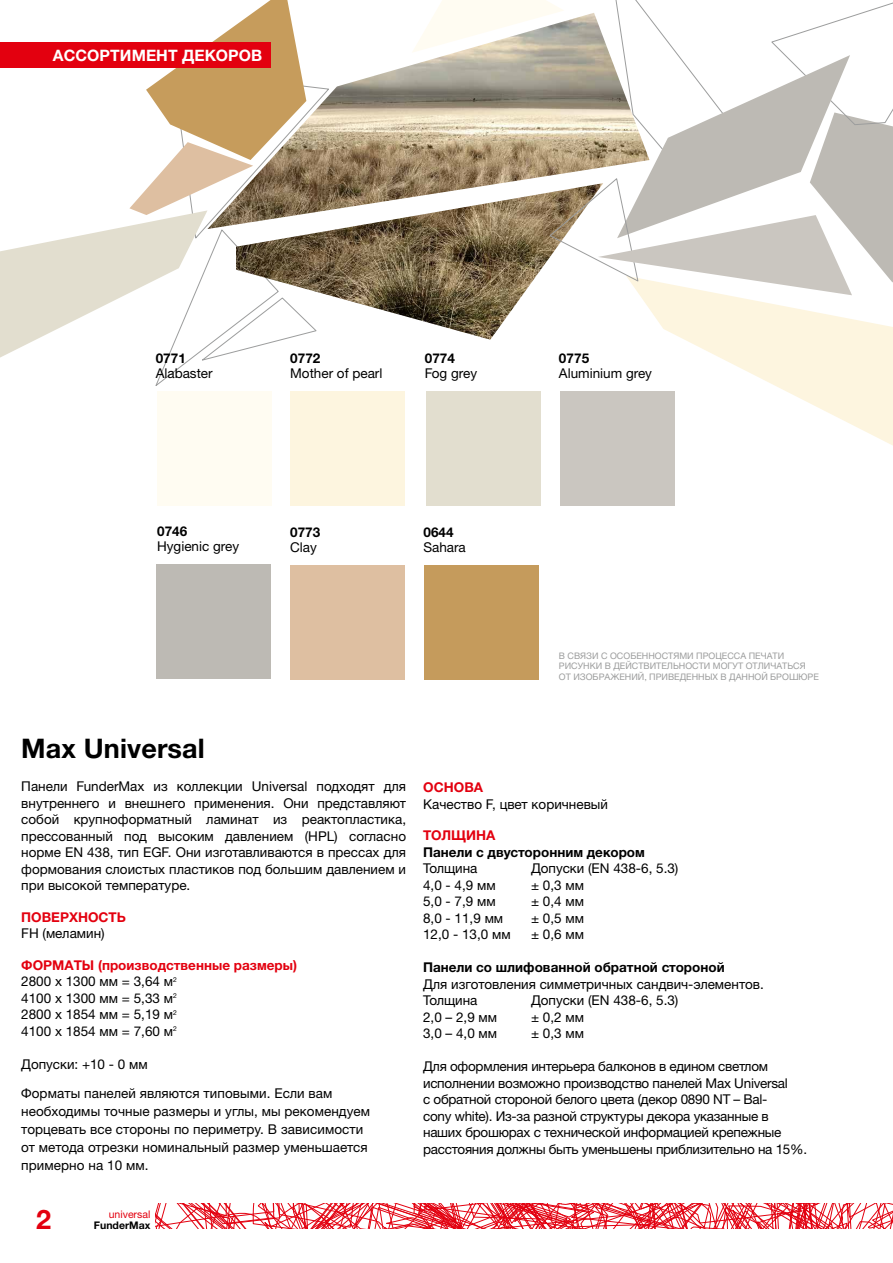
<style>
.page{position:relative;width:893px;height:1263px;background:#fff}
.page>*{position:absolute;margin:0;border:0;box-sizing:border-box;transform-origin:0 0}
.t1{font:700 27px "Helvetica Neue LTCYR";letter-spacing:.005em;color:#000}
.t2{font:700 27px "Helvetica Neue LTCYR";color:#e3000f}
.t3{font:700 15.75px "Helvetica Neue LTCYR";letter-spacing:.005em;color:#fff}
.t4{font:13.5px/16.5px "Helvetica Neue LTCYR";color:#000}
.t5{font:13.5px/16.5px "Helvetica Neue LTCYR";letter-spacing:-.02em;color:#000}
.t6{font:700 13.5px "Helvetica Neue LTCYR";color:#000}
.t7{font:700 13.5px "Helvetica Neue LTCYR";color:#e3000f}
.t8{font:10.5px "Helvetica Neue LTCYR";color:#e3000f}
.t9{font:700 10.5px "Helvetica Neue LTCYR";color:#000}
.t10{font:9px/10.5px "Helvetica Neue LTCYR";color:#9c9d9d}
.s1{font-weight:700;color:#e3000f}
</style>
<div class="page">
<svg style="left:156px;top:1203px;width:737px;height:26px"></svg>
<img style="left:329px;top:65px;width:194px;height:275px">
<svg style="left:640px;top:295px;width:253px;height:151px;fill:#fdf5df"></svg>
<svg style="left:0;top:0;width:329px;height:386px"></svg>
<svg style="left:412px;top:0;width:481px;height:295px"></svg>
<div style="left:0;top:43px;width:270px;height:25px;background:#e3000f"></div>
<div style="left:290px;top:565px;width:115px;height:114px;background:#debfa1"></div>
<div style="left:157px;top:391px;width:114px;height:115px;background:#fffcf2"></div>
<div style="left:290px;top:391px;width:115px;height:115px;background:#fdf5df"></div>
<div style="left:426px;top:391px;width:114px;height:115px;background:#e2decf"></div>
<div style="left:560px;top:391px;width:115px;height:115px;background:#cac6c0"></div>
<div style="left:156px;top:564px;width:115px;height:115px;background:#bdbab4"></div>
<div style="left:424px;top:565px;width:115px;height:115px;background:#c59b5c"></div>
<p class="t3" style="left:53px;top:45px;width:211px">АССОРТИМЕНТ ДЕКОРОВ</p>
<p class="t6" style="left:156px;top:350px;width:32px">0771</p>
<p class="t4" style="left:156px;top:365px;width:58px">Alabaster</p>
<p class="t6" style="left:290px;top:350px;width:32px">0772</p>
<p class="t4" style="left:290px;top:365px;width:94px">Mother of pearl</p>
<p class="t6" style="left:425px;top:350px;width:32px">0774</p>
<p class="t4" style="left:425px;top:365px;width:54px">Fog grey</p>
<p class="t6" style="left:559px;top:350px;width:32px">0775</p>
<p class="t4" style="left:559px;top:365px;width:95px">Aluminium grey</p>
<p class="t6" style="left:157px;top:523px;width:32px">0746</p>
<p class="t4" style="left:157px;top:538px;width:83px">Hygienic grey</p>
<p class="t6" style="left:290px;top:523px;width:32px">0773</p>
<p class="t4" style="left:290px;top:538px;width:28px">Clay</p>
<p class="t6" style="left:423px;top:524px;width:32px">0644</p>
<p class="t4" style="left:423px;top:539px;width:44px">Sahara</p>
<p class="t10" style="left:559px;top:650px;width:262px">В СВЯЗИ С ОСОБЕННОСТЯМИ ПРОЦЕССА ПЕЧАТИ<br>РИСУНКИ В ДЕЙСТВИТЕЛЬНОСТИ МОГУТ ОТЛИЧАТЬСЯ<br>ОТ ИЗОБРАЖЕНИЙ, ПРИВЕДЕННЫХ В ДАННОЙ БРОШЮРЕ</p>
<h1 class="t1" style="left:21px;top:732px;width:185px">Max Universal</h1>
<p class="t4" style="left:21px;top:778px;width:386px;text-align:justify">Панели FunderMax из коллекции Universal подходят для внутреннего и внешнего применения. Они представляют собой крупноформатный ламинат из реактопластика, прессованный под высоким давлением (HPL) согласно норме EN 438, тип EGF. Они изготавливаются в прессах для формования слоистых пластиков под большим давлением и при высокой температуре.</p>
<p class="t7" style="left:21px;top:908px;width:106px">ПОВЕРХНОСТЬ</p>
<p class="t4" style="left:21px;top:925px;width:85px">FH (меламин)</p>
<p class="t4" style="left:21px;top:956px;width:277px"><span class="s1">ФОРМАТЫ (производственные размеры)<br></span>2800 x 1300 мм = 3,64 м<sup>2<br></sup>4100 x 1300 мм = 5,33 м<sup>2<br></sup>2800 x 1854 мм = 5,19 м<sup>2<br></sup>4100 x 1854 мм = 7,60 м<sup>2</sup></p>
<p class="t4" style="left:21px;top:1049px;width:313px;line-height:29.4px">Допуски: +10 - 0 мм<br>Форматы панелей являются типовыми. Если вам</p>
<p class="t4" style="left:21px;top:1102px;width:350px;line-height:18px">необходимы точные размеры и углы, мы рекомендуем торцевать все стороны по периметру. В зависимости от метода отрезки номинальный размер уменьшается примерно на 10 мм.</p>
<h1 class="t2" style="left:36px;top:1203px;width:17px">2</h1>
<p class="t8" style="left:109px;top:1208px;width:43px">universal</p>
<p class="t9" style="left:94px;top:1219px;width:58px">FunderMax</p>
<p class="t7" style="left:423px;top:779px;width:62px">ОСНОВА</p>
<p class="t4" style="left:423px;top:796px;width:186px">Качество F, цвет коричневый</p>
<p class="t7" style="left:423px;top:827px;width:74px">ТОЛЩИНА</p>
<p class="t6" style="left:423px;top:844px;width:223px">Панели с двусторонним декором</p>
<p class="t4" style="left:423px;top:860px;width:56px">Толщина</p>
<p class="t4" style="left:531px;top:860px;width:149px">Допуски (EN 438-6, 5.3)</p>
<p class="t4" style="left:423px;top:877px;width:74px">4,0 - 4,9 мм</p>
<p class="t4" style="left:531px;top:877px;width:54px">± 0,3 мм</p>
<p class="t4" style="left:423px;top:893px;width:74px">5,0 - 7,9 мм</p>
<p class="t4" style="left:531px;top:893px;width:54px">± 0,4 мм</p>
<p class="t4" style="left:423px;top:910px;width:82px">8,0 - 11,9 мм</p>
<p class="t4" style="left:531px;top:910px;width:54px">± 0,5 мм</p>
<p class="t4" style="left:423px;top:926px;width:89px">12,0 - 13,0 мм</p>
<p class="t4" style="left:531px;top:926px;width:54px">± 0,6 мм</p>
<p class="t6" style="left:423px;top:959px;width:303px">Панели со шлифованной обратной стороной</p>
<p class="t4" style="left:423px;top:976px;width:342px">Для изготовления симметричных сандвич-элементов.<br>Толщина</p>
<p class="t4" style="left:531px;top:992px;width:149px">Допуски (EN 438-6, 5.3)</p>
<p class="t4" style="left:423px;top:1009px;width:76px">2,0 – 2,9 мм</p>
<p class="t4" style="left:531px;top:1009px;width:54px">± 0,2 мм</p>
<p class="t4" style="left:423px;top:1025px;width:76px">3,0 – 4,0 мм</p>
<p class="t4" style="left:531px;top:1025px;width:54px">± 0,3 мм</p>
<p class="t5" style="left:423px;top:1058px;width:386px">Для оформления интерьера балконов в едином светлом исполнении возможно производство панелей Max Universal<br>с обратной стороной белого цвета (декор 0890 NT – Bal-<br>cony white). Из-за разной структуры декора указанные в наших брошюрах с технической информацией крепежные расстояния должны быть уменьшены приблизительно на 15%.</p>
</div>
